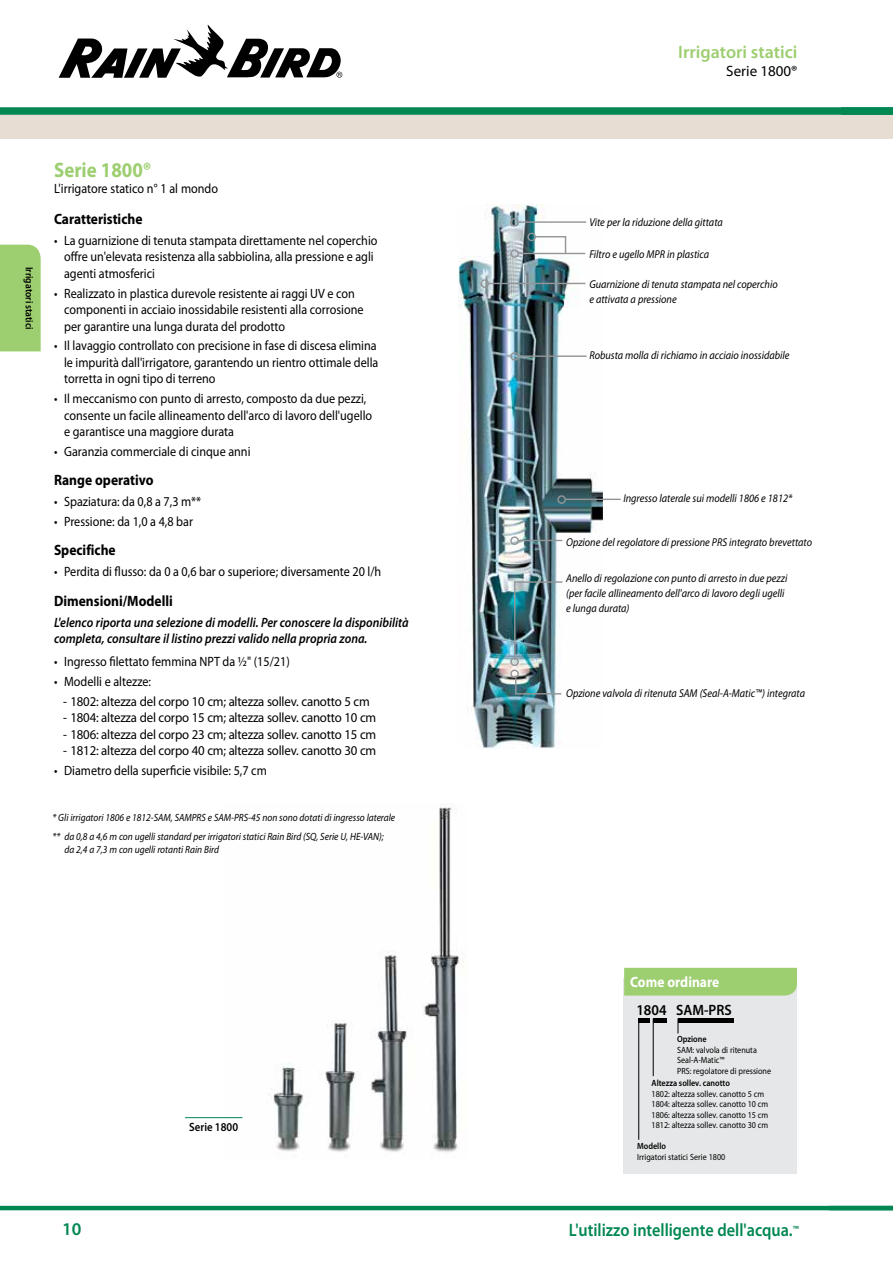
<style>
.page{position:relative;width:893px;height:1263px;background:#fff}
.page>*{position:absolute;margin:0;border:0;box-sizing:border-box;transform-origin:0 0}
.t1{font:700 21px "Myriad Pro";color:#9dce70;scale:.9 1}
.t2{font:600 18px "Myriad Pro";color:#008752;scale:.9 1}
.t3{font:600 18px "Myriad Pro";color:#9dce70}
.t4{font:600 18px "Myriad Pro";color:#008752}
.t5{font:700 15px "Myriad Pro";color:#000;scale:.9 1}
.t6{font:700 15px "Myriad Pro";color:#fff;scale:.9 1}
.t7{font:600 15px "Myriad Pro";color:#000;scale:.94 1}
.t8{font:15px "Myriad Pro";color:#000}
.t9{font:13.5px/16.5px "Myriad Pro";color:#000;scale:.9 1}
.t10{font:13.5px "Myriad Pro";color:#000;scale:.95 1}
.t11{font:italic 600 13.5px/16.5px "Myriad Pro";color:#000;scale:.9 1}
.t12{font:600 12px "Myriad Pro";color:#000;scale:.9 1}
.t13{font:italic 11.4px/15px "Myriad Pro";color:#000;scale:.9 1}
.t14{font:italic 10.5px/19.2px "Myriad Pro";color:#000;scale:.9 1}
.t15{font:600 10.5px "Myriad Pro";color:#000;scale:.9 1}
.t16{font:9px/10.5px "Myriad Pro";color:#000;scale:.9 1}
.t17{font:600 9px "Myriad Pro";color:#000;scale:.9 1}
</style>
<div class="page">
<div style="left:0;top:245px;width:41px;height:106px;background:#9dce70"></div>
<hr style="left:0;top:1206px;width:893px;height:4px;background:#008752">
<svg style="left:59px;top:25px;width:283px;height:53px"></svg>
<div style="left:0;top:111px;width:893px;height:27px;background:#e7ddd3"></div>
<div style="left:0;top:107px;width:893px;height:8px;background:#008752"></div>
<img style="left:225px;top:803px;width:239px;height:349px">
<hr style="left:185px;top:1117px;width:57px;height:1px;background:#008752">
<div style="left:624px;top:978px;width:173px;height:196px;background:#e6e7e8"></div>
<hr style="left:653px;top:1018px;width:1px;height:58px;background:#000">
<hr style="left:638px;top:1018px;width:1px;height:122px;background:#000">
<div style="left:653px;top:1018px;width:13px;height:5px;background:#000"></div>
<div style="left:678px;top:1018px;width:56px;height:5px;background:#000"></div>
<div style="left:639px;top:1018px;width:11px;height:5px;background:#000"></div>
<img style="left:459px;top:205px;width:144px;height:544px">
<div style="left:510px;top:218px;width:9px;height:9px;border:1px solid #939598;border-radius:50%"></div>
<hr style="left:518px;top:221px;width:68px;height:2px;background:#939598">
<div style="left:510px;top:249px;width:9px;height:9px;border:1px solid #939598;border-radius:50%"></div>
<hr style="left:518px;top:253px;width:67px;height:1px;background:#939598">
<div style="left:510px;top:352px;width:9px;height:9px;border:1px solid #939598;border-radius:50%"></div>
<hr style="left:518px;top:355px;width:69px;height:2px;background:#939598">
<div style="left:510px;top:536px;width:9px;height:9px;border:1px solid #939598;border-radius:50%"></div>
<hr style="left:518px;top:540px;width:44px;height:1px;background:#939598">
<div style="left:510px;top:669px;width:9px;height:9px;border:1px solid #939598;border-radius:50%"></div>
<div style="left:510px;top:657px;width:9px;height:9px;border:1px solid #939598;border-radius:50%"></div>
<hr style="left:515px;top:581px;width:47px;height:2px;background:#939598">
<div style="left:557px;top:495px;width:9px;height:9px;border:1px solid #939598;border-radius:50%"></div>
<hr style="left:566px;top:499px;width:55px;height:1px;background:#939598">
<div style="left:480px;top:279px;width:9px;height:9px;border:1px solid #939598;border-radius:50%"></div>
<hr style="left:488px;top:283px;width:97px;height:1px;background:#939598">
<hr style="left:514px;top:581px;width:1px;height:79px;background:#939598">
<svg style="left:565px;top:237px;width:1px;height:16px"></svg>
<svg style="left:514px;top:677px;width:49px;height:18px"></svg>
<hr style="left:535px;top:236px;width:31px;height:1px;background:#939598">
<div style="left:527px;top:233px;width:9px;height:8px;border:1px solid #939598;border-radius:50%"></div>
<div style="left:624px;top:968px;width:173px;height:27px;background:#9dce70"></div>
<p class="t15" style="left:36px;top:267px;width:71px;rotate:90deg">Irrigatori statici</p>
<h1 class="t1" style="left:54px;top:156px;width:110px">Serie 1800®</h1>
<p class="t9" style="left:54px;top:180px;width:184px">L'irrigatore statico n° 1 al mondo</p>
<p class="t5" style="left:54px;top:209px;width:100px">Caratteristiche</p>
<p class="t9" style="left:64px;top:232px;width:350px;text-indent:-10px">• La guarnizione di tenuta stampata direttamente nel coperchio offre un'elevata resistenza alla sabbiolina, alla pressione e agli agenti atmosferici</p>
<p class="t9" style="left:64px;top:285px;width:334px;text-indent:-10px">• Realizzato in plastica durevole resistente ai raggi UV e con componenti in acciaio inossidabile resistenti alla corrosione per garantire una lunga durata del prodotto</p>
<p class="t9" style="left:64px;top:337px;width:351px;text-indent:-10px">• Il lavaggio controllato con precisione in fase di discesa elimina le impurità dall'irrigatore, garantendo un rientro ottimale della torretta in ogni tipo di terreno</p>
<p class="t9" style="left:64px;top:390px;width:344px;text-indent:-10px">• Il meccanismo con punto di arresto, composto da due pezzi, consente un facile allineamento dell'arco di lavoro dell'ugello e garantisce una maggiore durata</p>
<p class="t9" style="left:54px;top:443px;width:220px">• Garanzia commerciale di cinque anni</p>
<p class="t5" style="left:54px;top:470px;width:112px">Range operativo</p>
<p class="t9" style="left:54px;top:493px;width:165px">• Spaziatura: da 0,8 a 7,3 m**</p>
<p class="t9" style="left:54px;top:513px;width:156px">• Pressione: da 1,0 a 4,8 bar</p>
<p class="t5" style="left:54px;top:540px;width:70px">Specifiche</p>
<p class="t9" style="left:54px;top:563px;width:365px">• Perdita di flusso: da 0 a 0,6 bar o superiore; diversamente 20 l/h</p>
<p class="t5" style="left:54px;top:591px;width:134px">Dimensioni/Modelli</p>
<p class="t11" style="left:54px;top:613px;width:396px">L'elenco riporta una selezione di modelli. Per conoscere la disponibilità completa, consultare il listino prezzi valido nella propria zona.</p>
<p class="t9" style="left:54px;top:653px;width:263px">• Ingresso filettato femmina NPT da ½" (15/21)</p>
<p class="t9" style="left:54px;top:673px;width:109px">• Modelli e altezze:</p>
<p class="t10" style="left:63px;top:693px;width:324px">- 1802: altezza del corpo 10 cm; altezza sollev. canotto 5 cm</p>
<p class="t10" style="left:63px;top:709px;width:331px">- 1804: altezza del corpo 15 cm; altezza sollev. canotto 10 cm</p>
<p class="t10" style="left:63px;top:726px;width:331px">- 1806: altezza del corpo 23 cm; altezza sollev. canotto 15 cm</p>
<p class="t10" style="left:63px;top:742px;width:331px">- 1812: altezza del corpo 40 cm; altezza sollev. canotto 30 cm</p>
<p class="t9" style="left:54px;top:762px;width:238px">• Diametro della superficie visibile: 5,7 cm</p>
<p class="t14" style="left:52px;top:808px;width:382px">* Gli irrigatori 1806 e 1812-SAM, SAMPRS e SAM-PRS-45 non sono dotati di ingresso laterale ** da 0,8 a 4,6 m con ugelli standard per irrigatori statici Rain Bird (SQ, Serie U, HE-VAN);</p>
<p class="t14" style="left:64px;top:839px;width:173px">da 2,4 a 7,3 m con ugelli rotanti Rain Bird</p>
<h2 class="t3" style="left:678px;top:41px;width:121px">Irrigatori statici</h2>
<p class="t8" style="left:726px;top:62px;width:73px">Serie 1800®</p>
<p class="t13" style="left:589px;top:215px;width:150px">Vite per la riduzione della gittata</p>
<p class="t13" style="left:589px;top:246px;width:135px">Filtro e ugello MPR in plastica</p>
<p class="t13" style="left:589px;top:276px;width:211px">Guarnizione di tenuta stampata nel coperchio e attivata a pressione</p>
<p class="t13" style="left:589px;top:347px;width:224px">Robusta molla di richiamo in acciaio inossidabile</p>
<p class="t13" style="left:623px;top:491px;width:189px">Ingresso laterale sui modelli 1806 e 1812*</p>
<p class="t13" style="left:566px;top:535px;width:275px">Opzione del regolatore di pressione PRS integrato brevettato</p>
<p class="t13" style="left:566px;top:571px;width:247px">Anello di regolazione con punto di arresto in due pezzi (per facile allineamento dell'arco di lavoro degli ugelli e lunga durata)</p>
<p class="t13" style="left:566px;top:685px;width:267px">Opzione valvola di ritenuta SAM (Seal-A-Matic™) integrata</p>
<p class="t6" style="left:630px;top:972px;width:100px">Come ordinare</p>
<p class="t7" style="left:636px;top:1000px;width:103px">1804 SAM-PRS</p>
<p class="t12" style="left:189px;top:1119px;width:56px">Serie 1800</p>
<p class="t17" style="left:677px;top:1034px;width:34px">Opzione</p>
<p class="t16" style="left:677px;top:1044px;width:106px">SAM: valvola di ritenuta<br>Seal-A-Matic™<br>PRS: regolatore di pressione</p>
<p class="t17" style="left:651px;top:1077px;width:89px">Altezza sollev. canotto</p>
<p class="t16" style="left:651px;top:1088px;width:131px">1802: altezza sollev. canotto 5 cm 1804: altezza sollev. canotto 10 cm 1806: altezza sollev. canotto 15 cm 1812: altezza sollev. canotto 30 cm</p>
<p class="t17" style="left:637px;top:1140px;width:34px">Modello</p>
<p class="t16" style="left:637px;top:1151px;width:100px">Irrigatori statici Serie 1800</p>
<h2 class="t4" style="left:62px;top:1217px;width:21px">10</h2>
<h2 class="t2" style="left:569px;top:1219px;width:257px">L'utilizzo intelligente dell'acqua.<sup>™</sup></h2>
</div>
